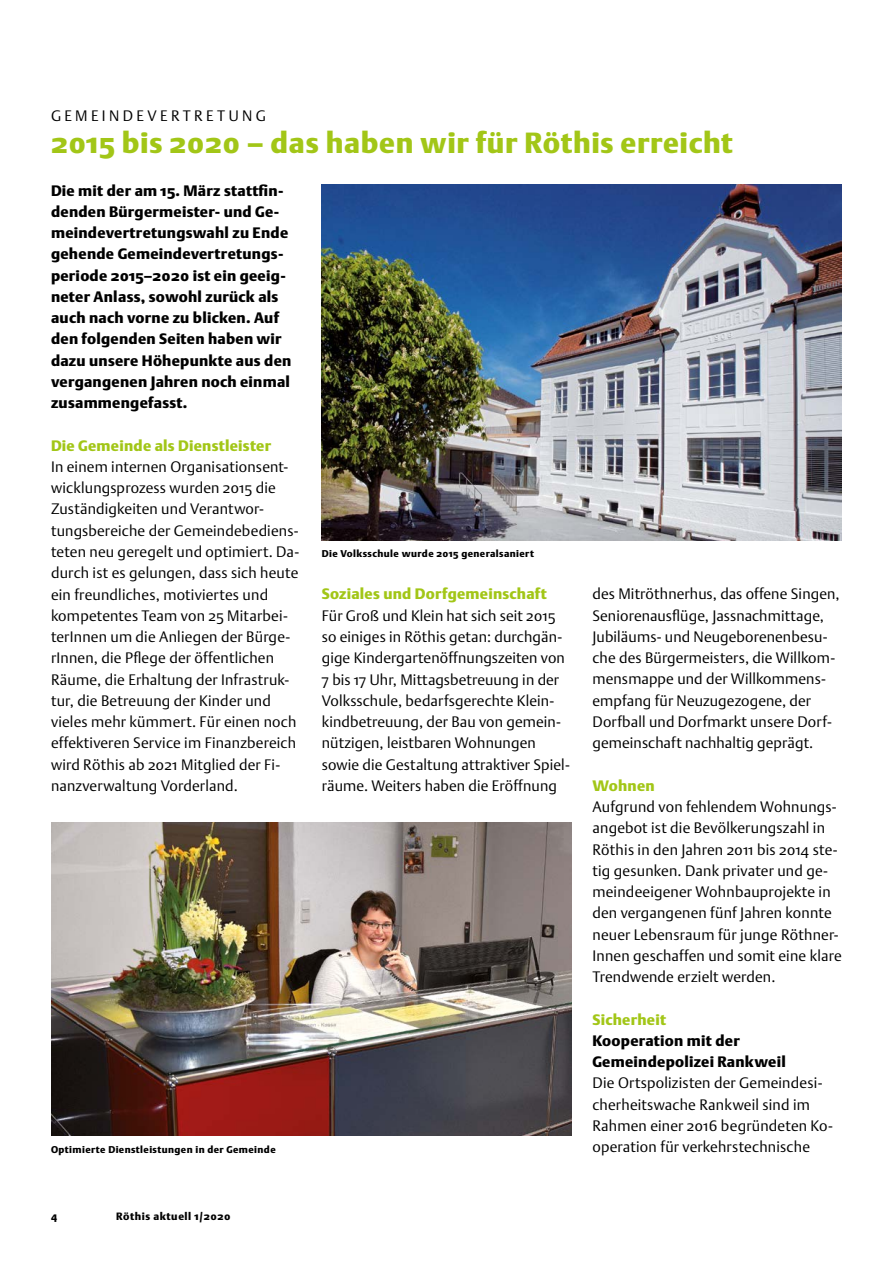
<style>
.page{position:relative;width:893px;height:1263px;background:#fff}
.page>*{position:absolute;margin:0;border:0;box-sizing:border-box;transform-origin:0 0}
.t1{font:900 28.8px "DTL Argo ST";letter-spacing:.02em;color:#a2c617}
.t2{font:300 15px/21.3px "DTL Argo ST";letter-spacing:.01em;color:#000}
.t3{font:900 15px/21.3px "DTL Argo ST";letter-spacing:.015em;color:#000}
.t4{font:900 15px "DTL Argo ST";letter-spacing:.015em;color:#a2c617}
.t5{font:300 15px "DTL Argo ST";letter-spacing:.225em;color:#000}
.t6{font:900 10.5px "DTL Argo ST";letter-spacing:.05em;color:#000}
.t7{font:900 9.75px "DTL Argo ST";letter-spacing:.04em;color:#000}
</style>
<div class="page">
<img style="left:322px;top:185px;width:520px;height:355px">
<img style="left:51px;top:823px;width:520px;height:312px">
<p class="t5" style="left:51px;top:107px;width:216px">GEMEINDEVERTRETUNG</p>
<h1 class="t1" style="left:51px;top:126px;width:683px">2015 bis 2020 – das haben wir für Röthis erreicht</h1>
<p class="t3" style="left:51px;top:180px;width:242px">Die mit der am 15. März stattfin&shy;denden Bürgermeister- und Ge&shy;meindevertretungswahl zu Ende gehende Gemeindevertretungs&shy;periode 2015–2020 ist ein geeig&shy;neter Anlass, sowohl zurück als auch nach vorne zu blicken. Auf den folgenden Seiten haben wir dazu unsere Höhepunkte aus den vergangenen Jahren noch einmal zusammengefasst.</p>
<p class="t4" style="left:51px;top:436px;width:222px">Die Gemeinde als Dienstleister</p>
<p class="t2" style="left:51px;top:456px;width:250px">In einem internen Organisationsent&shy;wicklungsprozess wurden 2015 die Zuständigkeiten und Verantwor&shy;tungsbereiche der Gemeindebediens&shy;teten neu geregelt und optimiert. Da&shy;durch ist es gelungen, dass sich heute ein freundliches, motiviertes und kompetentes Team von 25 Mitarbei&shy;terInnen um die Anliegen der Bürge&shy;rInnen, die Pflege der öffentlichen Räume, die Erhaltung der Infrastruk&shy;tur, die Betreuung der Kinder und vieles mehr kümmert. Für einen noch effektiveren Service im Finanzbereich wird Röthis ab 2021 Mitglied der Fi&shy;nanzverwaltung Vorderland.</p>
<p class="t7" style="left:322px;top:548px;width:214px">Die Volksschule wurde 2015 generalsaniert</p>
<p class="t2" style="left:592px;top:583px;width:249px">des Mitröthnerhus, das offene Singen, Seniorenausflüge, Jassnachmittage, Jubiläums- und Neugeborenenbesu&shy;che des Bürgermeisters, die Willkom&shy;mensmappe und der Willkommens&shy;empfang für Neuzugezogene, der Dorfball und Dorfmarkt unsere Dorf&shy;gemeinschaft nachhaltig geprägt.</p>
<p class="t4" style="left:592px;top:776px;width:64px">Wohnen</p>
<p class="t2" style="left:592px;top:796px;width:251px">Aufgrund von fehlendem Wohnungs&shy;angebot ist die Bevölkerungszahl in Röthis in den Jahren 2011 bis 2014 ste&shy;tig gesunken. Dank privater und ge&shy;meindeeigener Wohnbauprojekte in den vergangenen fünf Jahren konnte neuer Lebensraum für junge Röthner-Innen geschaffen und somit eine klare Trendwende erzielt werden.</p>
<p class="t4" style="left:592px;top:1010px;width:75px">Sicherheit</p>
<p class="t3" style="left:592px;top:1030px;width:195px">Kooperation mit der<br>Gemeindepolizei Rankweil</p>
<p class="t2" style="left:592px;top:1072px;width:242px">Die Ortspolizisten der Gemeindesi&shy;cherheitswache Rankweil sind im Rahmen einer 2016 begründeten Ko&shy;operation für verkehrstechnische</p>
<p class="t4" style="left:322px;top:585px;width:227px">Soziales und Dorfgemeinschaft</p>
<p class="t2" style="left:322px;top:605px;width:250px">Für Groß und Klein hat sich seit 2015 so einiges in Röthis getan: durchgän&shy;gige Kindergartenöffnungszeiten von 7 bis 17 Uhr, Mittagsbetreuung in der Volksschule, bedarfsgerechte Klein&shy;kindbetreuung, der Bau von gemein&shy;nützigen, leistbaren Wohnungen sowie die Gestaltung attraktiver Spiel&shy;räume. Weiters haben die Eröffnung</p>
<p class="t7" style="left:51px;top:1143px;width:226px">Optimierte Dienstleistungen in der Gemeinde</p>
<p class="t6" style="left:51px;top:1210px;width:8px">4</p>
<p class="t6" style="left:116px;top:1210px;width:116px">Röthis aktuell 1/2020</p>
</div>
